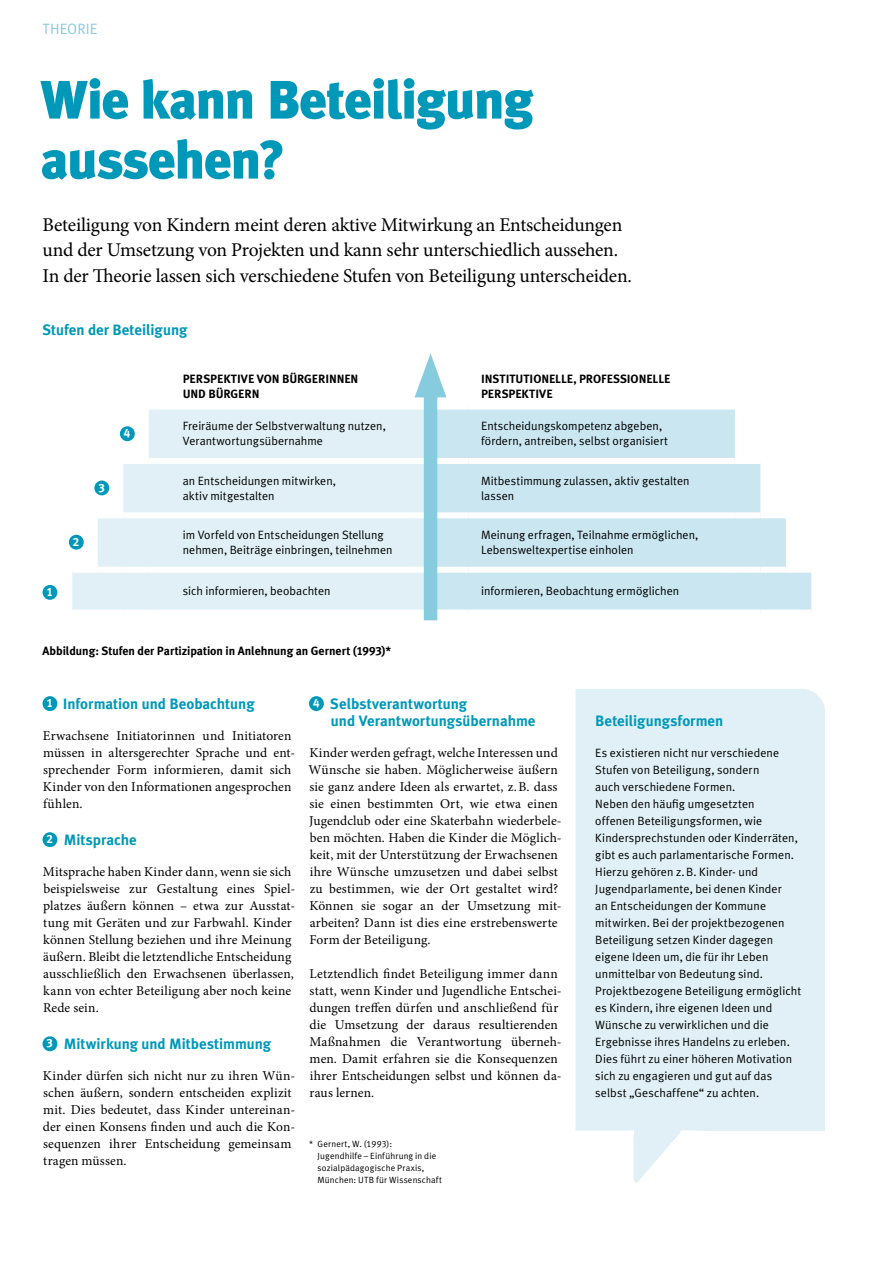
<style>
.page{position:relative;width:893px;height:1263px;background:#fff}
.page>*{position:absolute;margin:0;border:0;box-sizing:border-box;transform-origin:0 0}
.t1{font:900 54px/60px "Meta Plus";letter-spacing:-.025em;color:#0098b9}
.t2{font:19.5px/25.5px "Minion Pro";letter-spacing:-.01em;color:#000}
.t3{font:700 15px/17px "Meta Plus";color:#0098b9}
.t4{font:15px "Meta Plus";letter-spacing:.005em;color:#87cbde}
.t5{font:13.5px/17px "Minion Pro";letter-spacing:.005em;color:#000}
.t6{font:12px/17px "Meta Plus Lining";letter-spacing:.005em;color:#000}
.t7{font:700 12px/15px "Meta Plus Lining";letter-spacing:-.005em;color:#000}
.t8{font:700 12px "Meta Plus Lining";color:#fff}
.t9{font:9px/12px "Meta Plus Lining";letter-spacing:.02em;color:#000}
.s1{font-family:"Meta Plus Lining";font-size:12px;color:#fff}
</style>
<div class="page">
<div style="left:43px;top:696px;width:14px;height:15px;background:#0098b9;border-radius:50%"></div>
<div style="left:43px;top:832px;width:14px;height:15px;background:#0098b9;border-radius:50%"></div>
<div style="left:43px;top:1036px;width:14px;height:15px;background:#0098b9;border-radius:50%"></div>
<div style="left:309px;top:696px;width:15px;height:15px;background:#0098b9;border-radius:50%"></div>
<svg style="left:72px;top:410px;width:352px;height:199px;background:#e3f1f6"></svg>
<svg style="left:437px;top:410px;width:374px;height:199px;background:#cfe8f1"></svg>
<div style="left:72px;top:458px;width:26px;height:6px;background:#fff"></div>
<div style="left:98px;top:458px;width:25px;height:6px;background:#fff"></div>
<div style="left:123px;top:458px;width:26px;height:6px;background:#fff"></div>
<div style="left:149px;top:458px;width:282px;height:6px;background:#fff"></div>
<div style="left:431px;top:458px;width:37px;height:6px;background:#fff"></div>
<div style="left:468px;top:458px;width:267px;height:6px;background:#fff"></div>
<div style="left:735px;top:458px;width:25px;height:6px;background:#fff"></div>
<div style="left:760px;top:458px;width:26px;height:6px;background:#fff"></div>
<div style="left:786px;top:458px;width:25px;height:6px;background:#fff"></div>
<div style="left:72px;top:512px;width:26px;height:6px;background:#fff"></div>
<div style="left:98px;top:512px;width:25px;height:6px;background:#fff"></div>
<div style="left:123px;top:512px;width:26px;height:6px;background:#fff"></div>
<div style="left:149px;top:512px;width:282px;height:6px;background:#fff"></div>
<div style="left:431px;top:512px;width:37px;height:6px;background:#fff"></div>
<div style="left:468px;top:512px;width:267px;height:6px;background:#fff"></div>
<div style="left:735px;top:512px;width:25px;height:6px;background:#fff"></div>
<div style="left:760px;top:512px;width:26px;height:6px;background:#fff"></div>
<div style="left:786px;top:512px;width:25px;height:6px;background:#fff"></div>
<div style="left:72px;top:567px;width:26px;height:6px;background:#fff"></div>
<div style="left:98px;top:567px;width:25px;height:6px;background:#fff"></div>
<div style="left:123px;top:567px;width:26px;height:6px;background:#fff"></div>
<div style="left:149px;top:567px;width:282px;height:6px;background:#fff"></div>
<div style="left:431px;top:567px;width:37px;height:6px;background:#fff"></div>
<div style="left:468px;top:567px;width:267px;height:6px;background:#fff"></div>
<div style="left:735px;top:567px;width:25px;height:6px;background:#fff"></div>
<div style="left:760px;top:567px;width:26px;height:6px;background:#fff"></div>
<div style="left:786px;top:567px;width:25px;height:6px;background:#fff"></div>
<div style="left:424px;top:379px;width:13px;height:241px;background:#87cbde"></div>
<svg style="left:415px;top:353px;width:31px;height:44px"></svg>
<svg style="left:575px;top:689px;width:250px;height:494px;background:#e3f1f6"></svg>
<div style="left:43px;top:585px;width:14px;height:15px;background:#0098b9;border-radius:50%"></div>
<div style="left:94px;top:480px;width:15px;height:15px;background:#0098b9;border-radius:50%"></div>
<div style="left:69px;top:535px;width:15px;height:15px;background:#0098b9;border-radius:50%"></div>
<div style="left:120px;top:426px;width:15px;height:15px;background:#0098b9;border-radius:50%"></div>
<p class="t4" style="left:43px;top:20px;width:57px">THEORIE</p>
<h1 class="t1" style="left:40px;top:70px;width:494px">Wie kann Beteiligung aussehen?</h1>
<h2 class="t2" style="left:43px;top:212px;width:591px">Beteiligung von Kindern meint deren aktive Mitwirkung an Entscheidungen und der Umsetzung von Projekten und kann sehr unterschiedlich aussehen.<br>In der Theorie lassen sich verschiedene Stufen von Beteiligung unterscheiden.</h2>
<p class="t3" style="left:43px;top:321px;width:146px">Stufen der Beteiligung</p>
<p class="t7" style="left:183px;top:371px;width:177px">PERSPEKTIVE VON BÜRGERINNEN<br>UND BÜRGERN</p>
<p class="t7" style="left:481px;top:371px;width:191px">INSTITUTIONELLE, PROFESSIONELLE<br>PERSPEKTIVE</p>
<p class="t6" style="left:183px;top:418px;width:205px;line-height:15px">Freiräume der Selbstverwaltung nutzen,<br>Verantwortungsübernahme</p>
<p class="t6" style="left:481px;top:418px;width:188px;line-height:15px">Entscheidungskompetenz abgeben, fördern, antreiben, selbst organisiert</p>
<p class="t6" style="left:183px;top:473px;width:155px;line-height:15px">an Entscheidungen mitwirken, aktiv mitgestalten</p>
<p class="t6" style="left:481px;top:473px;width:210px;line-height:15px">Mitbestimmung zulassen, aktiv gestalten lassen</p>
<p class="t6" style="left:183px;top:527px;width:211px;line-height:15px">im Vorfeld von Entscheidungen Stellung nehmen, Beiträge einbringen, teilnehmen</p>
<p class="t6" style="left:481px;top:527px;width:219px;line-height:15px">Meinung erfragen, Teilnahme ermöglichen,<br>Lebensweltexpertise einholen</p>
<p class="t6" style="left:183px;top:582px;width:149px">sich informieren, beobachten</p>
<p class="t6" style="left:481px;top:582px;width:200px">informieren, Beobachtung ermöglichen</p>
<p class="t8" style="left:124px;top:426px;width:8px">4</p>
<p class="t8" style="left:98px;top:480px;width:8px">3</p>
<p class="t8" style="left:73px;top:535px;width:8px">2</p>
<p class="t8" style="left:47px;top:585px;width:8px">1</p>
<p class="t7" style="left:43px;top:643px;width:350px">Abbildung: Stufen der Partizipation in Anlehnung an Gernert (1993)*</p>
<p class="t3" style="left:47px;top:695px;width:210px"><span class="s1">1</span> Information und Beobachtung</p>
<p class="t5" style="left:43px;top:727px;width:254px">Erwachsene Initiatorinnen und Initiatoren müssen in altersgerechter Sprache und ent&shy;sprechender Form informieren, damit sich Kinder von den Informationen angesprochen fühlen.</p>
<p class="t3" style="left:47px;top:831px;width:92px"><span class="s1">2</span> Mitsprache</p>
<p class="t5" style="left:43px;top:863px;width:254px">Mitsprache haben Kinder dann, wenn sie sich beispielsweise zur Gestaltung eines Spiel&shy;platzes äußern können – etwa zur Ausstat&shy;tung mit Geräten und zur Farbwahl. Kinder können Stellung beziehen und ihre Meinung äußern. Bleibt die letztendliche Entscheidung ausschließlich den Erwachsenen überlassen, kann von echter Beteiligung aber noch keine Rede sein.</p>
<p class="t3" style="left:47px;top:1035px;width:226px"><span class="s1">3</span> Mitwirkung und Mitbestimmung</p>
<p class="t5" style="left:43px;top:1067px;width:254px">Kinder dürfen sich nicht nur zu ihren Wün&shy;schen äußern, sondern entscheiden explizit mit. Dies bedeutet, dass Kinder untereinan&shy;der einen Konsens finden und auch die Kon&shy;sequenzen ihrer Entscheidung gemeinsam tragen müssen.</p>
<p class="t3" style="left:331px;top:695px;width:206px;text-indent:-18px"><span class="s1">4</span> Selbstverantwortung<br>und Verantwortungsübernahme</p>
<p class="t5" style="left:309px;top:744px;width:254px">Kinder werden gefragt, welche Interessen und Wünsche sie haben. Möglicherweise äußern sie ganz andere Ideen als erwartet, z.B. dass sie einen bestimmten Ort, wie etwa einen Jugendclub oder eine Skaterbahn wiederbele&shy;ben möchten. Haben die Kinder die Möglich&shy;keit, mit der Unterstützung der Erwachsenen ihre Wünsche umzusetzen und dabei selbst zu bestimmen, wie der Ort gestaltet wird?<br>Können sie sogar an der Umsetzung mit&shy;arbeiten? Dann ist dies eine erstrebenswerte Form der Beteiligung.</p>
<p class="t5" style="left:309px;top:965px;width:254px">Letztendlich findet Beteiligung immer dann statt, wenn Kinder und Jugendliche Entschei&shy;dungen treffen dürfen und anschließend für die Umsetzung der daraus resultierenden Maßnahmen die Verantwortung überneh&shy;men. Damit erfahren sie die Konsequenzen ihrer Entscheidungen selbst und können da&shy;raus lernen.</p>
<p class="t9" style="left:317px;top:1138px;width:126px;text-indent:-9px">* Gernert, W. (1993):<br>Jugendhilfe – Einführung in die sozialpädagogische Praxis,<br>München: UTB für Wissenschaft</p>
<p class="t3" style="left:595px;top:712px;width:130px">Beteiligungsformen</p>
<p class="t6" style="left:595px;top:744px;width:207px">Es existieren nicht nur verschiedene Stufen von Beteiligung, sondern<br>auch verschiedene Formen.<br>Neben den häufig umgesetzten<br>offenen Beteiligungsformen, wie Kindersprechstunden oder Kinderräten, gibt es auch parlamentarische Formen.<br>Hierzu gehören z. B. Kinder- und Jugendparlamente, bei denen Kinder<br>an Entscheidungen der Kommune mitwirken. Bei der projektbezogenen Beteiligung setzen Kinder dagegen eigene Ideen um, die für ihr Leben unmittelbar von Bedeutung sind.<br>Projektbezogene Beteiligung ermöglicht es Kindern, ihre eigenen Ideen und Wünsche zu verwirklichen und die Ergebnisse ihres Handelns zu erleben.<br>Dies führt zu einer höheren Motivation sich zu engagieren und gut auf das selbst „Geschaffene“ zu achten.</p>
</div>
